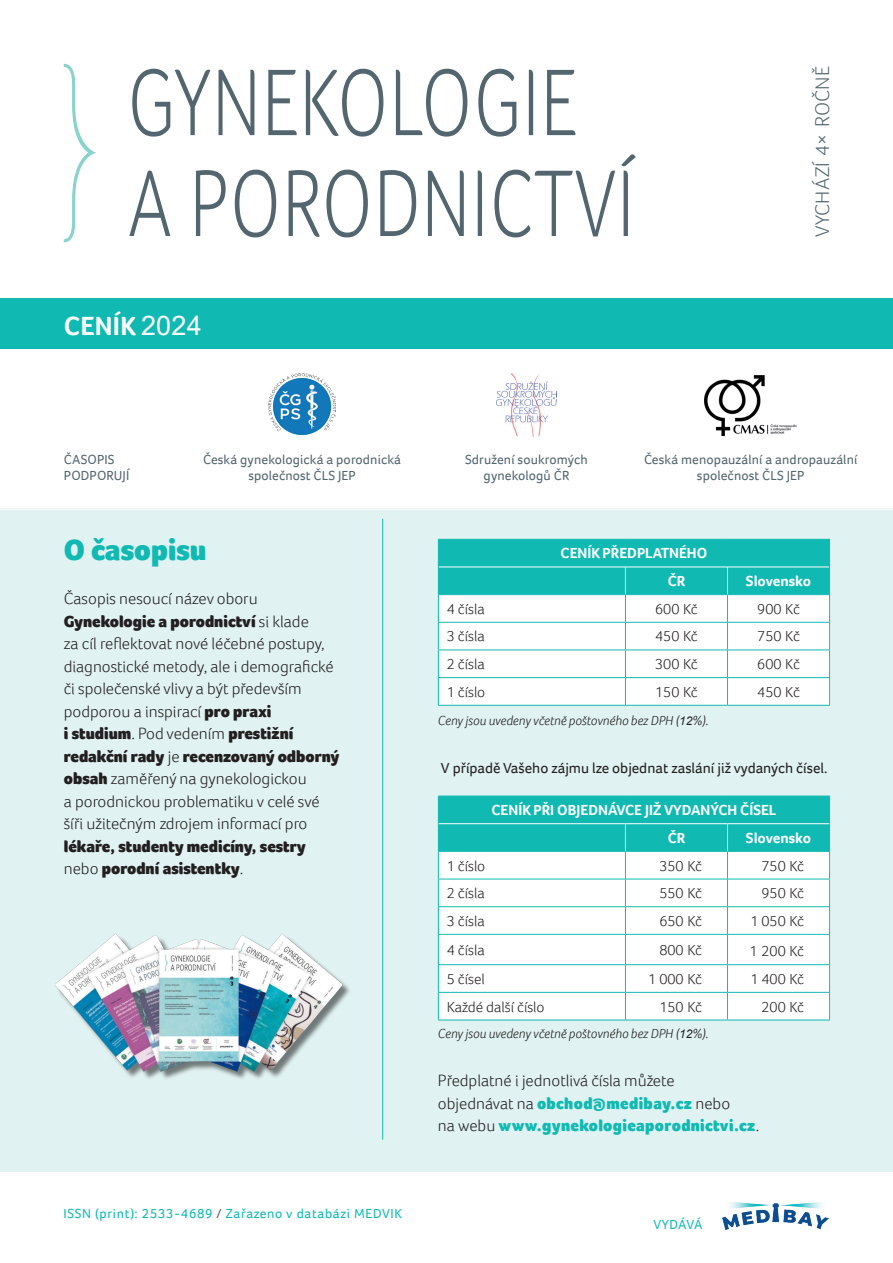
<style>
.page{position:relative;width:893px;height:1263px;background:#fff}
.page>*{position:absolute;margin:0;border:0;box-sizing:border-box;transform-origin:0 0}
.mediakit_titulek{font:900 30px "Foco";color:#10bab2}
.t1{font:700 27px "Foco";letter-spacing:.01em;color:#fff}
.t2{font:300 20.25px "Foco";letter-spacing:.01em;color:#53656e}
.mediakit_text{font:300 16.5px/22.5px "Foco";color:#231f20}
.mediakit_text-2{font:300 15px "Foco";color:#231f20}
.tabulka_zahlavi{font:700 15px "Foco";color:#fff}
.mediakit_text-3{font:15px "Foco";color:#231f20}
.t3{font:13.5px/16.2px "Foco";letter-spacing:.01em;color:#53656e;text-align:center}
.mediakit_text-4{font:italic 300 13.5px "Foco";color:#231f20}
.t4{font:13.5px "Foco";letter-spacing:.05em;color:#10bab2}
.s1{font-family:"Arial";font-weight:400}
.s2{font-weight:900}
.s3{color:#53656e}
.s4{font-family:"Arial";font-weight:400;font-size:12px}
.s5{font-weight:900;color:#10bab2}
</style>
<div class="page">
<div style="left:0;top:298px;width:893px;height:51px;background:#10bab2"></div>
<div style="left:0;top:508px;width:893px;height:663px;background:#e0f2f1"></div>
<hr style="left:382px;top:519px;width:1px;height:621px;background:#10bab2">
<img style="left:723px;top:1202px;width:106px;height:27px">
<hr style="left:438px;top:705px;width:187px;height:1px;background:#10bab2">
<hr style="left:625px;top:705px;width:102px;height:1px;background:#10bab2">
<hr style="left:727px;top:705px;width:103px;height:1px;background:#10bab2">
<svg style="left:438px;top:539px;width:392px;height:166px;background:#a8e5e3"></svg>
<hr style="left:438px;top:1020px;width:187px;height:1px;background:#10bab2">
<hr style="left:625px;top:1020px;width:102px;height:1px;background:#10bab2">
<hr style="left:727px;top:1020px;width:103px;height:1px;background:#10bab2">
<svg style="left:438px;top:796px;width:392px;height:224px;background:#bcebe9"></svg>
<hr style="left:438px;top:851px;width:187px;height:1px;background:#10bab2">
<hr style="left:625px;top:851px;width:102px;height:1px;background:#10bab2">
<hr style="left:727px;top:851px;width:103px;height:1px;background:#10bab2">
<hr style="left:439px;top:823px;width:186px;height:1px;background:#fff">
<hr style="left:625px;top:823px;width:102px;height:1px;background:#fff">
<hr style="left:727px;top:823px;width:102px;height:1px;background:#fff">
<div style="left:0;top:349px;width:893px;height:161px;background:#fff"></div>
<svg style="left:64px;top:64px;width:33px;height:178px"></svg>
<svg style="left:129px;top:154px;width:507px;height:83px"></svg>
<svg style="left:132px;top:69px;width:443px;height:68px"></svg>
<img style="left:496px;top:373px;width:60px;height:64px">
<img style="left:705px;top:375px;width:92px;height:60px">
<img style="left:269px;top:373px;width:66px;height:62px">
<img style="left:55px;top:933px;width:295px;height:146px">
<p class="t1" style="left:64px;top:308px;width:140px">CENÍK <span class="s1">2024</span></p>
<p class="t2" style="left:809px;top:237px;width:173px;rotate:-90deg">VYCHÁZÍ 4× ROČNĚ</p>
<p class="t3" style="left:64px;top:451px;width:67px;text-align:left">ČASOPIS<br>PODPORUJÍ</p>
<p class="t3" style="left:465px;top:451px;width:124px">Sdružení soukromých gynekologů ČR</p>
<p class="t3" style="left:644px;top:451px;width:215px">Česká menopauzální a andropauzální společnost ČLS JEP</p>
<p class="t3" style="left:203px;top:451px;width:199px">Česká gynekologická a porodnická společnost ČLS JEP</p>
<p class="mediakit_titulek" style="left:64px;top:530px;width:144px">O časopisu</p>
<p class="mediakit_text" style="left:64px;top:587px;width:277px">Časopis nesoucí název oboru <span class="s2">Gynekologie a porodnictví</span> si klade<br>za cíl reflektovat nové léčebné postupy, diagnostické metody, ale i demografické či společenské vlivy a být především podporou a inspirací <span class="s2">pro praxi<br>i studium</span>. Pod vedením <span class="s2">prestižní redakční rady</span> je <span class="s2">recenzovaný odborný obsah</span> zaměřený na gynekologickou<br>a porodnickou problematiku v celé své šíři užitečným zdrojem informací pro <span class="s2">lékaře, studenty medicíny, sestry </span>nebo <span class="s2">porodní asistentky</span>.</p>
<p class="t4" style="left:63px;top:1205px;width:340px">ISSN (print): 2533‑4689 <span class="s3">/</span> Zařazeno v databázi MEDVIK</p>
<p class="tabulka_zahlavi" style="left:561px;top:543px;width:148px">CENÍK PŘEDPLATNÉHO</p>
<p class="tabulka_zahlavi" style="left:668px;top:571px;width:19px">ČR</p>
<p class="tabulka_zahlavi" style="left:746px;top:571px;width:67px">Slovensko</p>
<p class="mediakit_text-2" style="left:447px;top:599px;width:39px">4 čísla</p>
<p class="mediakit_text-2" style="left:655px;top:599px;width:44px">600 Kč</p>
<p class="mediakit_text-2" style="left:757px;top:599px;width:44px">900 Kč</p>
<p class="mediakit_text-2" style="left:447px;top:626px;width:39px">3 čísla</p>
<p class="mediakit_text-2" style="left:655px;top:626px;width:44px">450 Kč</p>
<p class="mediakit_text-2" style="left:757px;top:626px;width:44px">750 Kč</p>
<p class="mediakit_text-2" style="left:447px;top:654px;width:39px">2 čísla</p>
<p class="mediakit_text-2" style="left:655px;top:654px;width:44px">300 Kč</p>
<p class="mediakit_text-2" style="left:757px;top:654px;width:44px">600 Kč</p>
<p class="mediakit_text-2" style="left:447px;top:682px;width:40px">1 číslo</p>
<p class="mediakit_text-2" style="left:655px;top:682px;width:44px">150 Kč</p>
<p class="mediakit_text-2" style="left:757px;top:682px;width:44px">450 Kč</p>
<p class="mediakit_text-4" style="left:438px;top:711px;width:272px">Ceny jsou uvedeny včetně poštovného bez DPH (<span class="s4">12</span>%).</p>
<p class="mediakit_text-3" style="left:441px;top:758px;width:388px">V případě Vašeho zájmu lze objednat zaslání již vydaných čísel.</p>
<p class="tabulka_zahlavi" style="left:491px;top:800px;width:286px">CENÍK PŘI OBJEDNÁVCE JIŽ VYDANÝCH ČÍSEL</p>
<p class="tabulka_zahlavi" style="left:668px;top:828px;width:19px">ČR</p>
<p class="tabulka_zahlavi" style="left:746px;top:828px;width:67px">Slovensko</p>
<p class="mediakit_text-2" style="left:447px;top:855px;width:40px">1 číslo</p>
<p class="mediakit_text-2" style="left:659px;top:855px;width:44px">350 Kč</p>
<p class="mediakit_text-2" style="left:761px;top:855px;width:44px">750 Kč</p>
<p class="mediakit_text-2" style="left:447px;top:883px;width:39px">2 čísla</p>
<p class="mediakit_text-2" style="left:659px;top:883px;width:44px">550 Kč</p>
<p class="mediakit_text-2" style="left:761px;top:883px;width:44px">950 Kč</p>
<p class="mediakit_text-2" style="left:447px;top:911px;width:39px">3 čísla</p>
<p class="mediakit_text-2" style="left:659px;top:911px;width:44px">650 Kč</p>
<p class="mediakit_text-2" style="left:750px;top:911px;width:55px">1 050 Kč</p>
<p class="mediakit_text-2" style="left:447px;top:940px;width:39px">4 čísla</p>
<p class="mediakit_text-2" style="left:659px;top:940px;width:44px">800 Kč</p>
<p class="mediakit_text-2" style="left:750px;top:941px;width:56px">1 200 Kč</p>
<p class="mediakit_text-2" style="left:447px;top:969px;width:40px">5 čísel</p>
<p class="mediakit_text-2" style="left:648px;top:969px;width:55px">1 000 Kč</p>
<p class="mediakit_text-2" style="left:750px;top:969px;width:55px">1 400 Kč</p>
<p class="mediakit_text-2" style="left:447px;top:996px;width:99px">Každé další číslo</p>
<p class="mediakit_text-2" style="left:659px;top:996px;width:44px">150 Kč</p>
<p class="mediakit_text-2" style="left:761px;top:996px;width:44px">200 Kč</p>
<p class="mediakit_text-4" style="left:438px;top:1025px;width:272px">Ceny jsou uvedeny včetně poštovného bez DPH (<span class="s4">12</span>%).</p>
<p class="mediakit_text" style="left:438px;top:1069px;width:323px">Předplatné i jednotlivá čísla můžete<br>objednávat na <span class="s5">obchod@medibay.cz</span> nebo<br>na webu <span class="s5">www.gynekologieaporodnictvi.cz</span>.</p>
<p class="t4" style="left:653px;top:1215px;width:51px">VYDÁVÁ</p>
</div>
